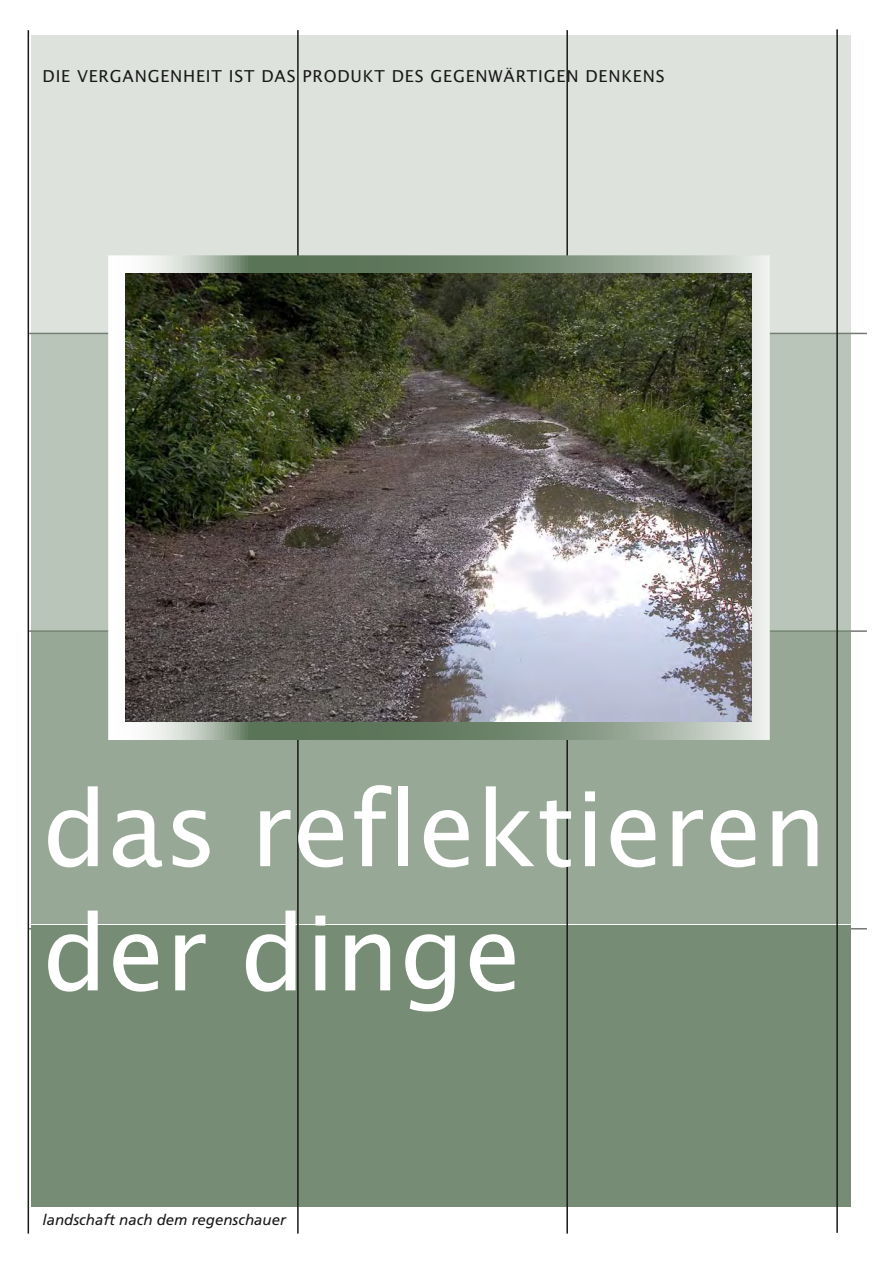
<style>
.page{position:relative;width:893px;height:1263px;background:#fff}
.page>*{position:absolute;margin:0;border:0;box-sizing:border-box;transform-origin:0 0}
.t1{font:103.5px/124.2px "Lucida Sans";color:#fff}
.t2{font:16.5px "Lucida Sans";letter-spacing:.05em;color:#191919}
.t3{font:italic 15px "Frutiger";color:#191919}
</style>
<div class="page">
<hr style="left:29px;top:928px;width:838px;height:1px;background:#747675">
<hr style="left:29px;top:630px;width:838px;height:2px;background:#747675">
<hr style="left:29px;top:333px;width:838px;height:1px;background:#747675">
<div style="left:31px;top:35px;width:819px;height:298px;background:#dde2dc"></div>
<div style="left:31px;top:333px;width:819px;height:298px;background:#bac5b9"></div>
<div style="left:31px;top:631px;width:819px;height:293px;background:#98a896"></div>
<div style="left:31px;top:925px;width:819px;height:281px;background:#768c74"></div>
<hr style="left:28px;top:30px;width:1px;height:1203px;background:#191919">
<hr style="left:297px;top:30px;width:2px;height:1203px;background:#191919">
<hr style="left:566px;top:30px;width:2px;height:1203px;background:#191919">
<hr style="left:836px;top:29px;width:2px;height:1204px;background:#191919">
<div style="left:108px;top:255px;width:662px;height:485px;border:18px solid #fff"></div>
<img style="left:126px;top:274px;width:626px;height:448px">
<p class="t2" style="left:43px;top:66px;width:624px">DIE VERGANGENHEIT IST DAS PRODUKT DES GEGENWÄRTIGEN DENKENS</p>
<p class="t1" style="left:43px;top:767px;width:786px">das reflektieren der dinge</p>
<p class="t3" style="left:43px;top:1210px;width:245px">landschaft nach dem regenschauer</p>
</div>
